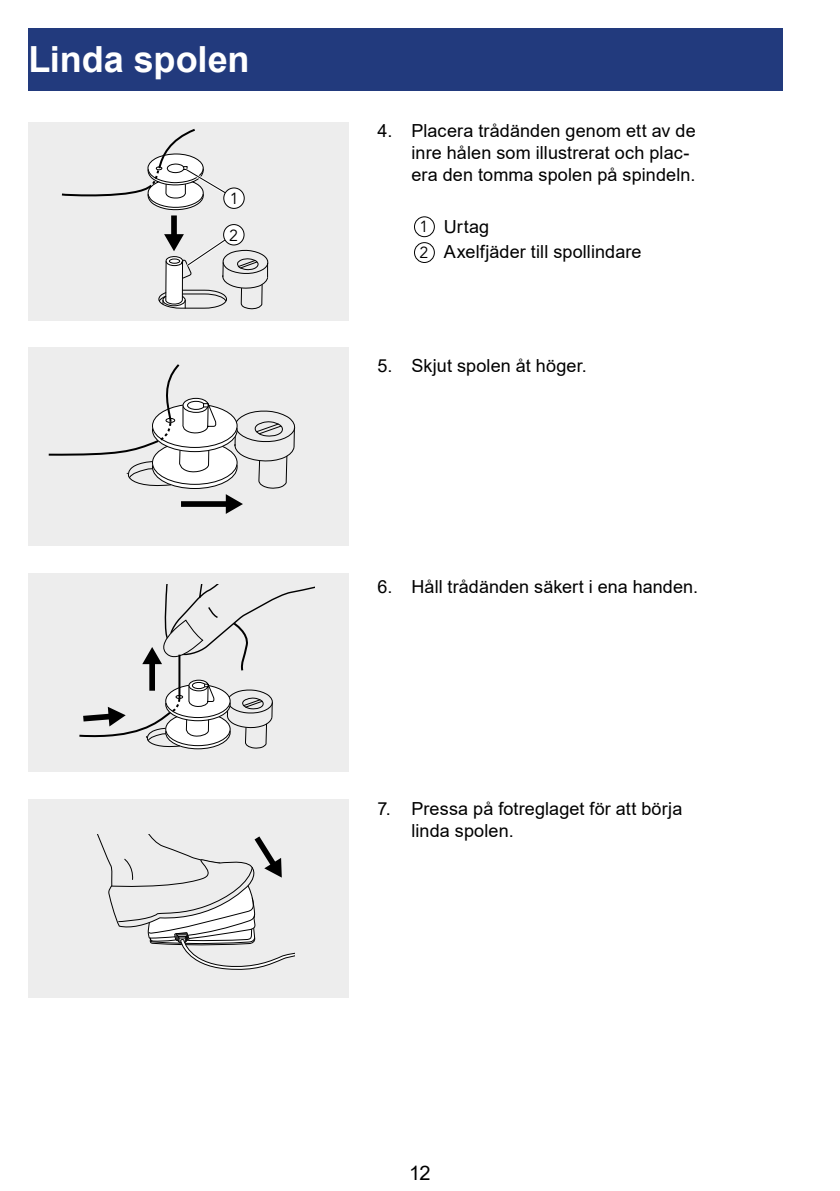
<style>
.page{position:relative;width:840px;height:1191px;background:#fff}
.page>*{position:absolute;margin:0;border:0;box-sizing:border-box;transform-origin:0 0}
.t1{font:700 36px "Arial";color:#fff}
.t2{font:20px "Arial";color:#000}
.t3{font:18px/21.6px "Arial";letter-spacing:.005em;color:#000}
.t4{font:16px/25.8px "Avenir LT Std";color:#000}
</style>
<div class="page">
<div style="left:28px;top:28px;width:754px;height:63px;background:#223a7d"></div>
<div style="left:28px;top:122px;width:321px;height:198px;background:#ededed"></div>
<div style="left:171px;top:215px;width:6px;height:22px;background:#000"></div>
<svg style="left:61px;top:128px;width:168px;height:83px"></svg>
<svg style="left:158px;top:234px;width:111px;height:75px"></svg>
<div style="left:224px;top:188px;width:20px;height:20px;background:#fff;border-radius:50%"></div>
<div style="left:223px;top:187px;width:21px;height:22px;border:1px solid #000;border-radius:50%"></div>
<div style="left:223px;top:224px;width:21px;height:21px;background:#fff;border-radius:50%"></div>
<div style="left:223px;top:224px;width:21px;height:21px;border:1px solid #000;border-radius:50%"></div>
<div style="left:28px;top:348px;width:321px;height:198px;background:#ededed"></div>
<svg style="left:48px;top:364px;width:248px;height:150px"></svg>
<div style="left:28px;top:573px;width:321px;height:199px;background:#ededed"></div>
<svg style="left:79px;top:584px;width:235px;height:166px"></svg>
<div style="left:28px;top:799px;width:321px;height:198px;background:#ededed"></div>
<svg style="left:97px;top:834px;width:197px;height:136px"></svg>
<div style="left:414px;top:216px;width:20px;height:21px;border:1px solid #000;border-radius:50%"></div>
<div style="left:414px;top:242px;width:20px;height:21px;border:1px solid #000;border-radius:50%"></div>
<h1 class="t1" style="left:28px;top:34px;width:223px">Linda spolen</h1>
<p class="t3" style="left:411px;top:120px;width:286px;text-indent:-34px">4. Placera trådänden genom ett av de inre hålen som illustrerat och plac&shy;era den tomma spolen på spindeln.</p>
<p class="t4" style="left:229px;top:186px;width:10px">1</p>
<p class="t4" style="left:229px;top:222px;width:10px">2</p>
<p class="t3" style="left:443px;top:213px;width:199px;line-height:25.6px">Urtag<br>Axelfjäder till spollindare</p>
<p class="t4" style="left:419px;top:214px;width:10px">1<br>2</p>
<p class="t3" style="left:377px;top:354px;width:211px">5. Skjut spolen åt höger.</p>
<p class="t3" style="left:377px;top:576px;width:322px">6. Håll trådänden säkert i ena handen.</p>
<p class="t3" style="left:411px;top:798px;width:272px;text-indent:-34px">7. Pressa på fotreglaget för att börja linda spolen.</p>
<p class="t2" style="left:409px;top:1159px;width:23px">12</p>
</div>
